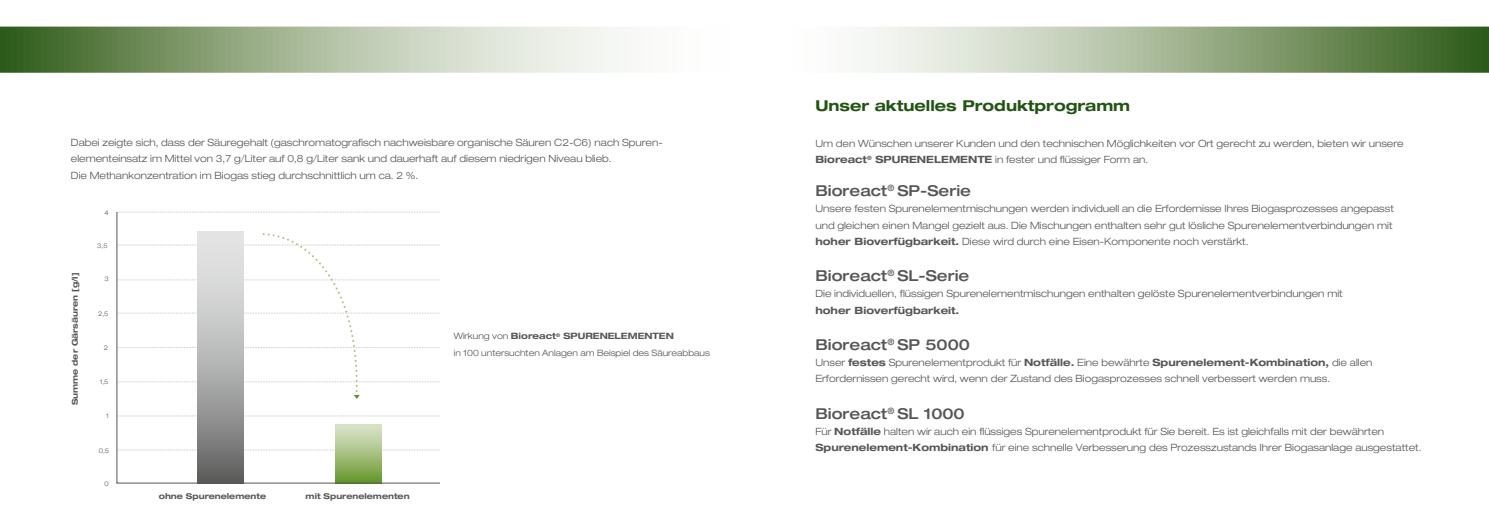
<style>
.page{position:relative;width:1489px;height:525px;background:#fff}
.page>*{position:absolute;margin:0;border:0;box-sizing:border-box;transform-origin:0 0}
.t1{font:500 expanded 15px "Helvetica Neue";color:#565656}
.t2{font:700 expanded 15px "Helvetica Neue";color:#215413}
.t3{font:300 expanded 10px/16.2px "Helvetica Neue";color:#565656}
.t4{font:700 expanded 10px "Helvetica Neue";color:#565656}
.t5{font:300 expanded 8.75px/16.2px "Helvetica Neue";color:#565656}
.t6{font:700 expanded 8px "Helvetica Neue";color:#565656}
.t7{font:300 expanded 6.38px "Helvetica Neue";color:#565656}
.s1{font-weight:700}
</style>
<div class="page">
<svg style="left:0;top:27px;width:1488px;height:46px"></svg>
<svg style="left:117px;top:449px;width:322px;height:1px"></svg>
<svg style="left:117px;top:415px;width:322px;height:1px"></svg>
<svg style="left:117px;top:212px;width:322px;height:1px"></svg>
<svg style="left:197px;top:232px;width:46px;height:250px;background:#7f7f7f"></svg>
<div style="left:336px;top:424px;width:45px;height:59px;background:linear-gradient(to bottom,#e1e8d3,#67982c)"></div>
<hr style="left:116px;top:212px;width:1px;height:271px;background:#565656">
<hr style="left:117px;top:482px;width:322px;height:1px;background:#565656">
<svg style="left:117px;top:233px;width:322px;height:166px"></svg>
<p class="t3" style="left:71px;top:134px;width:593px">Dabei zeigte sich, dass der Säuregehalt (gaschromatografisch nachweisbare organische Säuren C2-C6) nach Spuren&shy;elementeinsatz im Mittel von 3,7 g/Liter auf 0,8 g/Liter sank und dauerhaft auf diesem niedrigen Niveau blieb.<br>Die Methankonzentration im Biogas stieg durchschnittlich um ca. 2 %.</p>
<p class="t7" style="left:104px;top:209px;width:6px">4</p>
<p class="t6" style="left:70px;top:405px;width:134px;rotate:-90deg">Summe der Gärsäuren [g/l]</p>
<p class="t7" style="left:97px;top:241px;width:12px">3,5</p>
<p class="t7" style="left:104px;top:275px;width:6px">3</p>
<p class="t7" style="left:98px;top:309px;width:12px">2,5</p>
<p class="t7" style="left:104px;top:343px;width:6px">2</p>
<p class="t7" style="left:100px;top:377px;width:10px">1,5</p>
<p class="t7" style="left:106px;top:412px;width:4px">1</p>
<p class="t7" style="left:99px;top:447px;width:12px">0,5</p>
<p class="t7" style="left:104px;top:479px;width:6px">0</p>
<p class="t5" style="left:454px;top:328px;width:258px">Wirkung von <span class="s1">Bioreact</span><sup>®</sup> <span class="s1">SPURENELEMENTEN<br></span>in 100 untersuchten Anlagen am Beispiel des Säureabbaus</p>
<p class="t6" style="left:159px;top:491px;width:109px">ohne Spurenelemente</p>
<p class="t6" style="left:305px;top:491px;width:105px">mit Spurenelementen</p>
<h1 class="t2" style="left:815px;top:96px;width:316px">Unser aktuelles Produktprogramm</h1>
<p class="t3" style="left:815px;top:135px;width:589px">Um den Wünschen unserer Kunden und den technischen Möglichkeiten vor Ort gerecht zu werden, bieten wir unsere<br><span class="s1">Bioreact</span><sup>®</sup> <span class="s1">SPURENELEMENTE</span> in fester und flüssiger Form an.</p>
<h1 class="t1" style="left:815px;top:181px;width:157px">Bioreact<sup>®</sup> SP-Serie</h1>
<p class="t3" style="left:815px;top:200px;width:580px">Unsere festen Spurenelementmischungen werden individuell an die Erfordernisse Ihres Biogasprozesses angepasst und gleichen einen Mangel gezielt aus. Die Mischungen enthalten sehr gut lösliche Spurenelementverbindungen mit <span class="s1">hoher Bioverfügbarkeit.</span> Diese wird durch eine Eisen-Komponente noch verstärkt.</p>
<h1 class="t1" style="left:815px;top:266px;width:155px">Bioreact<sup>®</sup> SL-Serie</h1>
<p class="t3" style="left:815px;top:285px;width:529px">Die individuellen, flüssigen Spurenelementmischungen enthalten gelöste Spurenelementverbindungen mit</p>
<p class="t4" style="left:815px;top:303px;width:145px">hoher Bioverfügbarkeit.</p>
<h1 class="t1" style="left:815px;top:335px;width:156px">Bioreact<sup>®</sup> SP 5000</h1>
<p class="t3" style="left:815px;top:354px;width:558px">Unser <span class="s1">festes</span> Spurenelementprodukt für <span class="s1">Notfälle.</span> Eine bewährte <span class="s1">Spurenelement-Kombination,</span> die allen<br>Erfordernissen gerecht wird, wenn der Zustand des Biogasprozesses schnell verbessert werden muss.</p>
<h1 class="t1" style="left:815px;top:404px;width:151px">Bioreact<sup>®</sup> SL 1000</h1>
<p class="t3" style="left:815px;top:423px;width:607px">Für <span class="s1">Notfälle</span> halten wir auch ein flüssiges Spurenelementprodukt für Sie bereit. Es ist gleichfalls mit der bewährten<br><span class="s1">Spurenelement-Kombination</span> für eine schnelle Verbesserung des Prozesszustands Ihrer Biogasanlage ausgestattet.</p>
</div>
